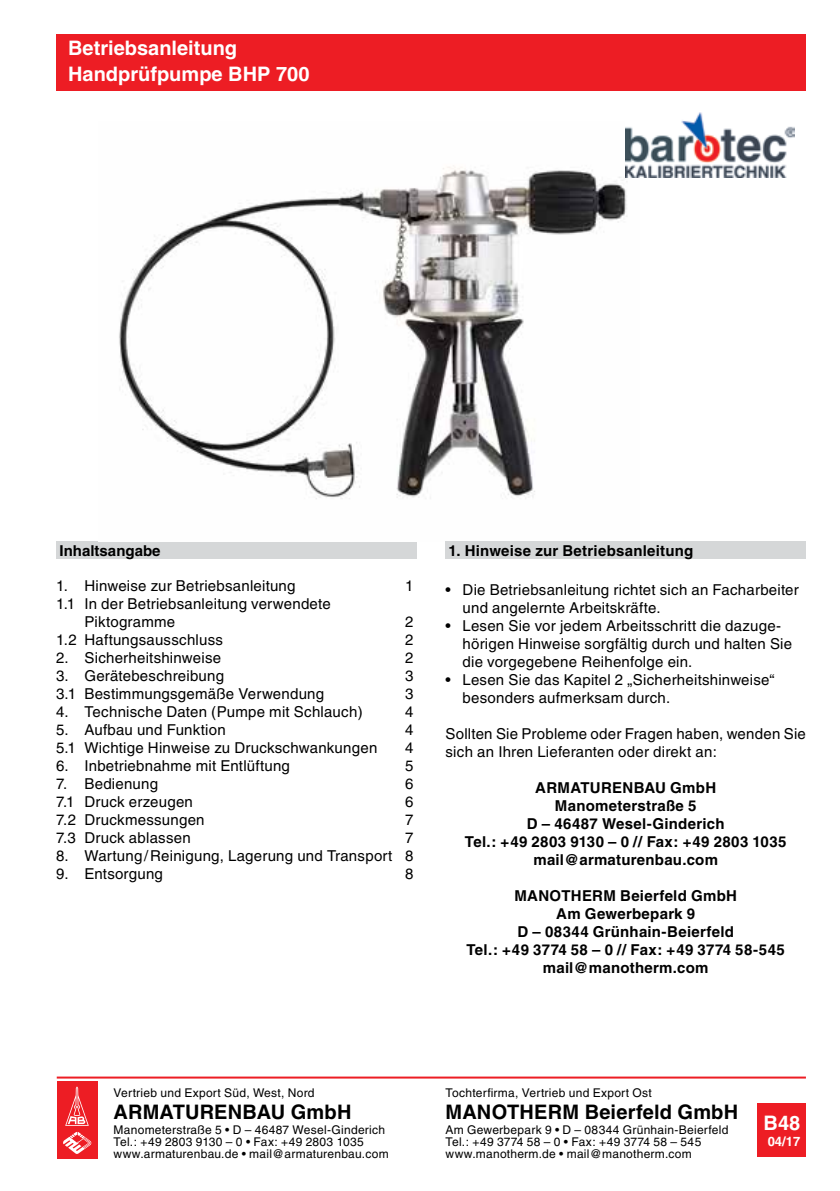
<style>
.page{position:relative;width:840px;height:1191px;background:#fff}
.page>*{position:absolute;margin:0;border:0;box-sizing:border-box;transform-origin:0 0}
.t1{font:700 20px/26px "Helvetica";color:#fff}
.t2{font:700 20px "Helvetica";letter-spacing:.01em;color:#000}
.t3{font:15px/18px "Helvetica";letter-spacing:.015em;color:#000}
.t4{font:700 15px/18px "Helvetica";letter-spacing:.02em;color:#000;text-align:center}
.t5{font:700 15px "Helvetica";color:#000}
.t6{font:700 13px "Helvetica";color:#fff}
.t7{font:12px/12px "Helvetica";letter-spacing:.02em;color:#000}
</style>
<div class="page">
<div style="left:57px;top:541px;width:360px;height:18px;background:#d5d7d8"></div>
<div style="left:57px;top:34px;width:748px;height:57px;background:#ed1d24"></div>
<div style="left:757px;top:1103px;width:48px;height:54px;background:#ed1d24"></div>
<img style="left:119px;top:165px;width:520px;height:334px">
<div style="left:445px;top:541px;width:360px;height:18px;background:#d5d7d8"></div>
<hr style="left:57px;top:1076px;width:748px;height:2px;background:#ed1d24">
<div style="left:57px;top:1081px;width:41px;height:78px;background:#ed1d24"></div>
<svg style="left:63px;top:1131px;width:28px;height:23px"></svg>
<svg style="left:65px;top:1086px;width:24px;height:39px"></svg>
<img style="left:625px;top:112px;width:169px;height:65px">
<h1 class="t1" style="left:68px;top:35px;width:243px">Betriebsanleitung<br>Handprüfpumpe BHP 700</h1>
<p class="t5" style="left:60px;top:541px;width:102px">Inhaltsangabe</p>
<p class="t3" style="left:56px;top:577px;width:241px">1. Hinweise zur Betriebsanleitung</p>
<p class="t3" style="left:405px;top:577px;width:10px">1</p>
<p class="t3" style="left:84px;top:595px;width:248px;text-indent:-28px">1.1 In der Betriebsanleitung verwendete<br>Piktogramme</p>
<p class="t3" style="left:405px;top:613px;width:10px">2</p>
<p class="t3" style="left:56px;top:631px;width:168px">1.2 Haftungsausschluss</p>
<p class="t3" style="left:405px;top:631px;width:10px">2</p>
<p class="t3" style="left:56px;top:649px;width:166px">2. Sicherheitshinweise</p>
<p class="t3" style="left:405px;top:649px;width:10px">2</p>
<p class="t3" style="left:56px;top:667px;width:169px">3. Gerätebeschreibung</p>
<p class="t3" style="left:405px;top:667px;width:10px">3</p>
<p class="t3" style="left:56px;top:685px;width:269px">3.1 Bestimmungsgemäße Verwendung</p>
<p class="t3" style="left:405px;top:685px;width:10px">3</p>
<p class="t3" style="left:56px;top:703px;width:308px">4. Technische Daten (Pumpe mit Schlauch)</p>
<p class="t3" style="left:405px;top:703px;width:10px">4</p>
<p class="t3" style="left:56px;top:721px;width:171px">5. Aufbau und Funktion</p>
<p class="t3" style="left:405px;top:721px;width:10px">4</p>
<p class="t3" style="left:56px;top:739px;width:322px">5.1 Wichtige Hinweise zu Druckschwankungen</p>
<p class="t3" style="left:405px;top:739px;width:10px">4</p>
<p class="t3" style="left:56px;top:757px;width:235px">6. Inbetriebnahme mit Entlüftung</p>
<p class="t3" style="left:405px;top:757px;width:10px">5</p>
<p class="t3" style="left:56px;top:775px;width:103px">7. Bedienung</p>
<p class="t3" style="left:405px;top:775px;width:10px">6</p>
<p class="t3" style="left:56px;top:793px;width:138px">7.1 Druck erzeugen</p>
<p class="t3" style="left:405px;top:793px;width:10px">6</p>
<p class="t3" style="left:56px;top:811px;width:150px">7.2 Druckmessungen</p>
<p class="t3" style="left:405px;top:811px;width:10px">7</p>
<p class="t3" style="left:56px;top:829px;width:136px">7.3 Druck ablassen</p>
<p class="t3" style="left:405px;top:829px;width:10px">7</p>
<p class="t3" style="left:56px;top:847px;width:359px">8. Wartung/Reinigung, Lagerung und Transport 8</p>
<p class="t3" style="left:56px;top:865px;width:108px">9. Entsorgung</p>
<p class="t3" style="left:405px;top:865px;width:10px">8</p>
<p class="t4" style="left:448px;top:541px;width:246px">1. Hinweise zur Betriebsanleitung</p>
<p class="t3" style="left:462px;top:580px;width:337px;text-indent:-17px">• Die Betriebsanleitung richtet sich an Facharbeiter und angelernte Arbeitskräfte.</p>
<p class="t3" style="left:462px;top:616px;width:331px;text-indent:-17px">• Lesen Sie vor jedem Arbeitsschritt die dazuge&shy;hörigen Hinweise sorgfältig durch und halten Sie die vorgegebene Reihenfolge ein.</p>
<p class="t3" style="left:462px;top:670px;width:313px;text-indent:-17px">• Lesen Sie das Kapitel 2 „Sicherheitshinweise“ besonders aufmerksam durch.</p>
<p class="t3" style="left:445px;top:724px;width:361px">Sollten Sie Probleme oder Fragen haben, wenden Sie sich an Ihren Lieferanten oder direkt an:</p>
<p class="t4" style="left:464px;top:778px;width:323px">ARMATURENBAU GmbH<br>Manometerstraße 5<br>D – 46487 Wesel-Ginderich<br>Tel.: +49 2803 9130 – 0 // Fax: +49 2803 1035 mail@armaturenbau.com</p>
<p class="t4" style="left:466px;top:886px;width:319px">MANOTHERM Beierfeld GmbH<br>Am Gewerbepark 9<br>D – 08344 Grünhain-Beierfeld<br>Tel.: +49 3774 58 – 0 // Fax: +49 3774 58-545 mail@manotherm.com</p>
<p class="t7" style="left:113px;top:1086px;width:202px">Vertrieb und Export Süd, West, Nord</p>
<h1 class="t2" style="left:113px;top:1100px;width:239px">ARMATURENBAU GmbH</h1>
<p class="t7" style="left:113px;top:1123px;width:276px">Manometerstraße 5 • D – 46487 Wesel-Ginderich<br>Tel.: +49 2803 9130 – 0 • Fax: +49 2803 1035 www.armaturenbau.de • mail@armaturenbau.com</p>
<p class="t7" style="left:445px;top:1086px;width:208px">Tochterfirma, Vertrieb und Export Ost</p>
<h1 class="t2" style="left:445px;top:1100px;width:294px">MANOTHERM Beierfeld GmbH</h1>
<p class="t7" style="left:445px;top:1123px;width:284px">Am Gewerbepark 9 • D – 08344 Grünhain-Beierfeld<br>Tel.: +49 3774 58 – 0 • Fax: +49 3774 58 – 545 www.manotherm.de • mail@manotherm.com</p>
<h1 class="t1" style="left:763px;top:1109px;width:38px">B48</h1>
<p class="t6" style="left:767px;top:1133px;width:34px">04/17</p>
</div>
